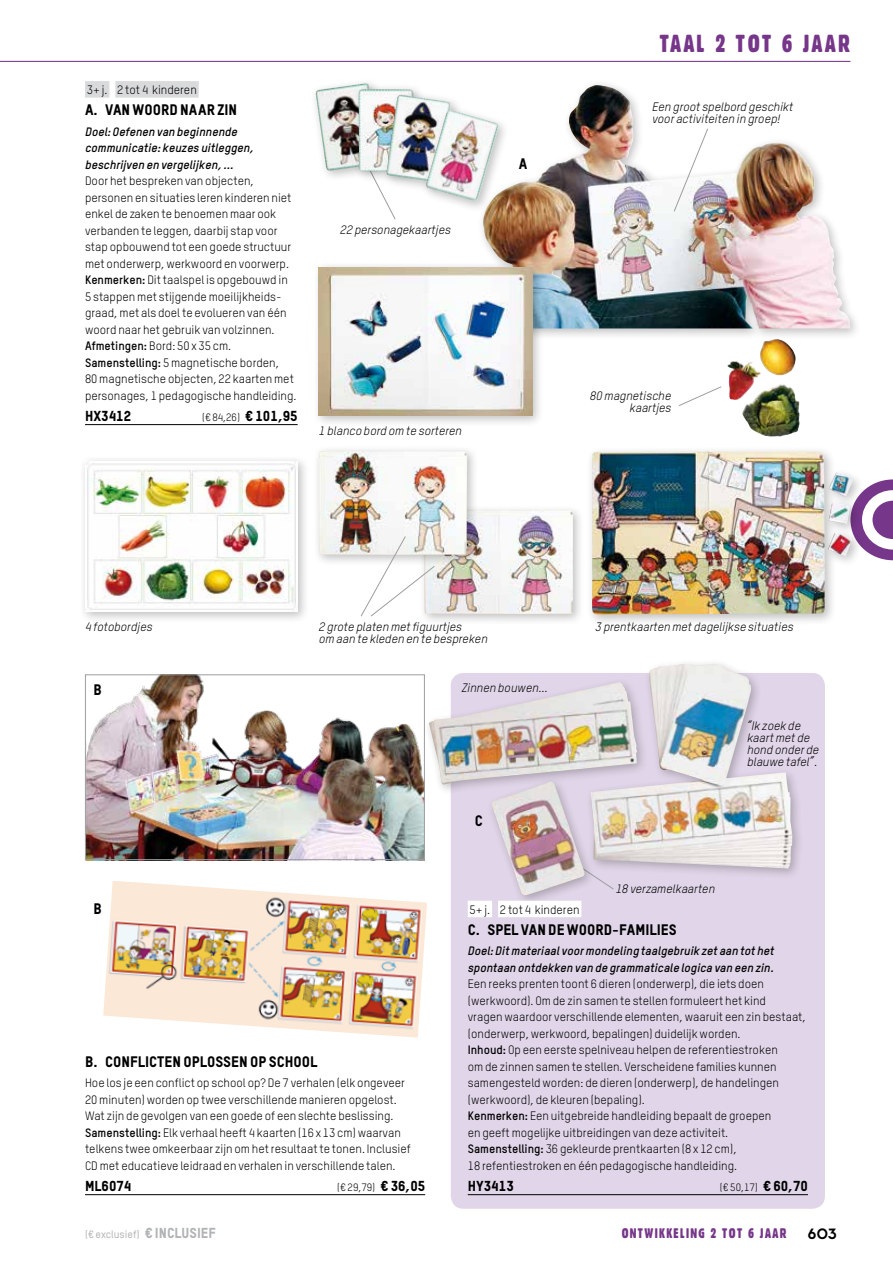
<style>
.page{position:relative;width:893px;height:1263px;background:#fff}
.page>*{position:absolute;margin:0;border:0;box-sizing:border-box;transform-origin:0 0}
.t1{font:24px "Gothic 821 Condensed BT";letter-spacing:.1em;color:#763689}
.t2{font:15px "TSTAR Headline";color:#000}
.t3{font:15px "Chalet Tokyo";color:#000}
.t4{font:14.25px "TSTAR Headline";color:#000}
.t5{font:13.5px "Gothic 821 Condensed BT";letter-spacing:.1em;color:#763689}
.t6{font:12px/16.5px "TSTAR";color:#000}
.t7{font:italic 12px/12px "TSTAR";color:#000}
.t8{font:italic 700 12px/16.5px "TSTAR";color:#000}
.t9{font:10.5px "TSTAR";color:#000}
.t10{font:500 10.5px "TSTAR";color:#b1b3b4}
.s1{font-weight:700}
.s2{font-family:"TSTAR Headline";font-size:14.25px}
.s3{font-family:"TSTAR Headline";font-weight:400;font-size:14.25px}
</style>
<div class="page">
<svg style="left:865px;top:479px;width:28px;height:81px"></svg>
<hr style="left:0;top:61px;width:850px;height:1px;background:#763689">
<img style="left:87px;top:676px;width:336px;height:182px">
<div style="left:85px;top:674px;width:340px;height:186px;border:1px solid #9c9e9f"></div>
<div style="left:419px;top:504px;width:166px;height:122px;background:#000;opacity:.25"></div>
<img style="left:435px;top:510px;width:138px;height:104px">
<div style="left:313px;top:445px;width:166px;height:121px;background:#000;opacity:.25"></div>
<img style="left:319px;top:451px;width:148px;height:104px">
<div style="left:477px;top:79px;width:385px;height:261px;background:#000;opacity:.25"></div>
<img style="left:483px;top:85px;width:367px;height:243px">
<img style="left:103px;top:881px;width:324px;height:156px">
<div style="left:451px;top:673px;width:374px;height:536px;background:#e1d6e9;border-radius:13px"></div>
<div style="left:85px;top:81px;width:24px;height:17px;background:#d9dadb"></div>
<div style="left:115px;top:81px;width:84px;height:17px;background:#d9dadb"></div>
<hr style="left:85px;top:424px;width:213px;height:1px;background:#000">
<svg style="left:673px;top:128px;width:36px;height:84px"></svg>
<hr style="left:85px;top:1194px;width:340px;height:1px;background:#000">
<svg style="left:376px;top:183px;width:20px;height:37px"></svg>
<svg style="left:679px;top:386px;width:43px;height:20px"></svg>
<svg style="left:360px;top:535px;width:75px;height:82px"></svg>
<div style="left:423px;top:658px;width:381px;height:249px;background:#000;opacity:.25"></div>
<img style="left:429px;top:663px;width:364px;height:233px">
<div style="left:468px;top:901px;width:24px;height:16px;background:#fff"></div>
<div style="left:498px;top:901px;width:83px;height:16px;background:#fff"></div>
<hr style="left:468px;top:1194px;width:340px;height:1px;background:#000">
<div style="left:586px;top:445px;width:279px;height:181px;background:#000;opacity:.25"></div>
<img style="left:592px;top:451px;width:261px;height:163px">
<div style="left:79px;top:455px;width:231px;height:169px;background:#000;opacity:.25"></div>
<img style="left:85px;top:461px;width:213px;height:151px">
<div style="left:313px;top:261px;width:231px;height:166px;background:#000;opacity:.25"></div>
<img style="left:319px;top:267px;width:213px;height:148px">
<img style="left:727px;top:339px;width:69px;height:61px">
<div style="left:310px;top:77px;width:82px;height:106px;background:#000;opacity:.25"></div>
<img style="left:315px;top:83px;width:38px;height:88px">
<div style="left:353px;top:83px;width:72px;height:100px;background:#000;opacity:.25"></div>
<img style="left:359px;top:89px;width:22px;height:82px">
<div style="left:381px;top:89px;width:82px;height:105px;background:#000;opacity:.25"></div>
<img style="left:387px;top:95px;width:65px;height:88px">
<div style="left:421px;top:105px;width:89px;height:108px;background:#000;opacity:.25"></div>
<img style="left:426px;top:110px;width:73px;height:92px">
<p class="t6" style="left:87px;top:82px;width:111px">3+ j. 2 tot 4 kinderen</p>
<p class="t2" style="left:85px;top:100px;width:154px">A. VAN WOORD NAAR ZIN</p>
<p class="t8" style="left:85px;top:123px;width:170px">Doel: Oefenen van beginnende communicatie: keuzes uitleggen, beschrijven en vergelijken, ...</p>
<p class="t6" style="left:85px;top:173px;width:213px">Door het bespreken van objecten, personen en situaties leren kinderen niet enkel de zaken te benoemen maar ook verbanden te leggen, daarbij stap voor stap opbouwend tot een goede structuur met onderwerp, werkwoord en voorwerp.<br><span class="s1">Kenmerken:</span> Dit taalspel is opgebouwd in 5 stappen met stijgende moeilijkheids&shy;graad, met als doel te evolueren van één woord naar het gebruik van volzinnen.<br><span class="s1">Afmetingen:</span> Bord: 50 x 35 cm.<br><span class="s1">Samenstelling:</span> 5 magnetische borden,<br>80 magnetische objecten, 22 kaarten met personages, 1 pedagogische handleiding.</p>
<p class="t4" style="left:85px;top:407px;width:48px">HX3412</p>
<p class="t9" style="left:202px;top:411px;width:97px">(€ 84,26) <span class="s2">€ 101,95</span></p>
<p class="t7" style="left:340px;top:223px;width:112px">22 personagekaartjes</p>
<p class="t7" style="left:319px;top:424px;width:144px">1 blanco bord om te sorteren</p>
<p class="t2" style="left:519px;top:154px;width:10px">A</p>
<h1 class="t1" style="left:660px;top:29px;width:192px">TAAL 2 TOT 6 JAAR</h1>
<p class="t7" style="left:652px;top:101px;width:143px">Een groot spelbord geschikt voor activiteiten in groep!</p>
<p class="t7" style="left:590px;top:390px;width:83px;text-align:right">80 magnetische kaartjes</p>
<p class="t7" style="left:85px;top:620px;width:69px">4 fotobordjes</p>
<p class="t7" style="left:319px;top:620px;width:144px">2 grote platen met figuurtjes</p>
<p class="t7" style="left:595px;top:620px;width:199px">3 prentkaarten met dagelijkse situaties</p>
<p class="t7" style="left:319px;top:632px;width:170px">om aan te kleden en te bespreken</p>
<p class="t2" style="left:94px;top:680px;width:10px">B</p>
<p class="t2" style="left:94px;top:900px;width:10px">B</p>
<p class="t2" style="left:85px;top:1052px;width:234px">B. CONFLICTEN OPLOSSEN OP SCHOOL</p>
<p class="t6" style="left:85px;top:1075px;width:327px">Hoe los je een conflict op school op? De 7 verhalen (elk ongeveer 20 minuten) worden op twee verschillende manieren opgelost.<br>Wat zijn de gevolgen van een goede of een slechte beslissing.<br><span class="s1">Samenstelling:</span> Elk verhaal heeft 4 kaarten (16 x 13 cm) waarvan telkens twee omkeerbaar zijn om het resultaat te tonen. Inclusief CD met educatieve leidraad en verhalen in verschillende talen.</p>
<p class="t4" style="left:85px;top:1177px;width:48px">ML6074</p>
<p class="t9" style="left:337px;top:1180px;width:89px">(€ 29,79) <span class="s2">€ 36,05</span></p>
<p class="t7" style="left:462px;top:682px;width:87px">Zinnen bouwen...</p>
<p class="t2" style="left:475px;top:811px;width:10px">C</p>
<p class="t7" style="left:747px;top:720px;width:73px">“Ik zoek de kaart met de hond onder de blauwe tafel”.</p>
<p class="t7" style="left:616px;top:882px;width:101px">18 verzamelkaarten</p>
<p class="t6" style="left:470px;top:901px;width:111px">5+ j. 2 tot 4 kinderen</p>
<p class="t2" style="left:468px;top:920px;width:210px">C. SPEL VAN DE WOORD-FAMILIES</p>
<p class="t8" style="left:468px;top:942px;width:308px">Doel: Dit materiaal voor mondeling taalgebruik zet aan tot het spontaan ontdekken van de grammaticale logica van een zin.</p>
<p class="t6" style="left:468px;top:976px;width:340px">Een reeks prenten toont 6 dieren (onderwerp), die iets doen (werkwoord). Om de zin samen te stellen formuleert het kind<br>vragen waardoor verschillende elementen, waaruit een zin bestaat, (onderwerp, werkwoord, bepalingen) duidelijk worden.<br><span class="s1">Inhoud:</span> Op een eerste spelniveau helpen de referentiestroken<br>om de zinnen samen te stellen. Verscheidene families kunnen samengesteld worden: de dieren (onderwerp), de handelingen (werkwoord), de kleuren (bepaling).<br><span class="s1">Kenmerken:</span> Een uitgebreide handleiding bepaalt de groepen<br>en geeft mogelijke uitbreidingen van deze activiteit.<br><span class="s1">Samenstelling:</span> 36 gekleurde prentkaarten (8 x 12 cm),<br>18 refentiestroken en één pedagogische handleiding.</p>
<p class="t4" style="left:468px;top:1177px;width:48px">HY3413</p>
<p class="t9" style="left:720px;top:1180px;width:90px">(€ 50,17) <span class="s2">€ 60,70</span></p>
<p class="t10" style="left:85px;top:1228px;width:132px">(€ exclusief) <span class="s3">€ INCLUSIEF</span></p>
<p class="t5" style="left:622px;top:1225px;width:167px">ONTWIKKELING 2 TOT 6 JAAR</p>
<p class="t3" style="left:808px;top:1224px;width:30px">603</p>
</div>
